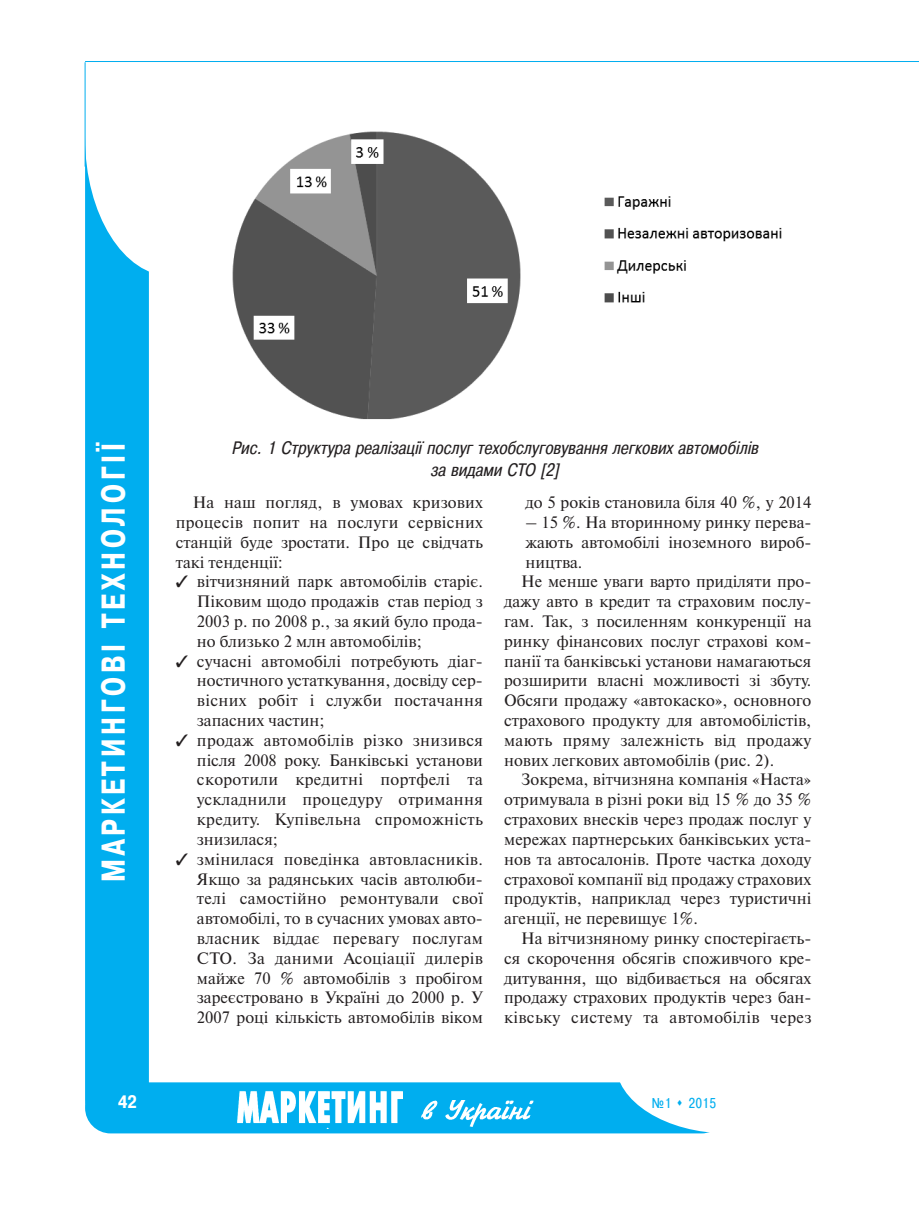
<style>
.page{position:relative;width:919px;height:1217px;background:#fff}
.page>*{position:absolute;margin:0;border:0;box-sizing:border-box;transform-origin:0 0}
.t1{font:700 33px "Pragmatica Cond C";letter-spacing:.13em;color:#fff;scale:.9 1}
.t2{font:italic 18px/21.6px "Pragmatica Cond C";letter-spacing:.02em;color:#231f20;text-align:center}
.t3{font:700 18px "Pragmatica Cond C";color:#fff}
.t4{font:16.5px/19.8px "Newton C";color:#231f20;text-align:justify}
.t5{font:16.5px "Newton C";letter-spacing:.02em;color:#231f20}
.t6{font:14.25px "Pragmatica Cond C";color:#00aeef}
</style>
<div class="page">
<div style="left:85px;top:112px;width:64px;height:1019px;background:#00aeef;border-radius:32px"></div>
<div style="left:85px;top:1082px;width:642px;height:51px;background:#00aeef;border-radius:26px"></div>
<img style="left:237px;top:1091px;width:166px;height:37px">
<img style="left:421px;top:1100px;width:112px;height:26px">
<div style="left:85px;top:0;width:172px;height:276px;background:#fff;border-radius:50%"></div>
<div style="left:615px;top:991px;width:226px;height:142px;background:#fff;border-radius:50%"></div>
<hr style="left:85px;top:62px;width:1px;height:104px;background:#00aeef">
<hr style="left:85px;top:61px;width:833px;height:1px;background:#00aeef">
<img style="left:232px;top:131px;width:550px;height:289px">
<h1 class="t1" style="left:94px;top:881px;width:489px;rotate:-90deg">МАРКЕТИНГОВІ ТЕХНОЛОГІЇ</h1>
<p class="t2" style="left:231px;top:437px;width:530px">Рис. 1 Структура реалізації послуг техобслуговування легкових автомобілів за видами СТО [2]</p>
<p class="t4" style="left:176px;top:492px;width:309px;text-indent:17px">На наш погляд, в умовах кризових процесів попит на послуги сервісних станцій буде зростати. Про це свідчать такі тенденції:</p>
<p class="t4" style="left:197px;top:571px;width:287px;text-align:left">вітчизняний парк автомобілів старіє.<br>Піковим щодо продажів став період з 2003 р. по 2008 р., за який було прода&shy;но близько 2 млн автомобілів;<br>сучасні автомобілі потребують діаг&shy;ностичного устаткування, досвіду сер&shy;вісних робіт і служби постачання запасних частин;<br>продаж автомобілів різко знизився після 2008 року. Банківські установи скоротили кредитні портфелі та ускладнили процедуру отримання кредиту. Купівельна спроможність знизилася;<br>змінилася поведінка автовласників.<br>Якщо за радянських часів автолюби&shy;телі самостійно ремонтували свої автомобілі, то в сучасних умовах авто&shy;власник віддає перевагу послугам СТО. За даними Асоціації дилерів майже 70 % автомобілів з пробігом зареєстровано в Україні до 2000 р. У 2007 році кількість автомобілів віком</p>
<p class="t4" style="left:525px;top:492px;width:287px">до 5 років становила біля 40 %, у 2014</p>
<p class="t4" style="left:525px;top:512px;width:287px">– 15 %. На вторинному ринку перева-</p>
<p class="t4" style="left:525px;top:532px;width:287px">жають автомобілі іноземного вироб-</p>
<p class="t4" style="left:525px;top:551px;width:58px">ництва.</p>
<p class="t4" style="left:521px;top:571px;width:292px">Не менше уваги варто приділяти про-</p>
<p class="t4" style="left:504px;top:591px;width:309px">дажу авто в кредит та страховим послу-</p>
<p class="t4" style="left:504px;top:611px;width:309px">гам. Так, з посиленням конкуренції на</p>
<p class="t4" style="left:504px;top:631px;width:309px">ринку фінансових послуг страхові ком-</p>
<p class="t4" style="left:504px;top:650px;width:309px">панії та банківські установи намагаються</p>
<p class="t4" style="left:504px;top:670px;width:309px">розширити власні можливості зі збуту.</p>
<p class="t4" style="left:504px;top:690px;width:309px">Обсяги продажу «автокаско», основного</p>
<p class="t4" style="left:504px;top:710px;width:309px">страхового продукту для автомобілістів,</p>
<p class="t5" style="left:504px;top:730px;width:309px">мають пряму залежність від продажу</p>
<p class="t4" style="left:504px;top:749px;width:271px">нових легкових автомобілів (рис. 2).</p>
<p class="t4" style="left:521px;top:769px;width:292px">Зокрема, вітчизняна компанія «Наста»</p>
<p class="t4" style="left:504px;top:789px;width:309px">отримувала в різні роки від 15 % до 35 %</p>
<p class="t4" style="left:504px;top:809px;width:309px">страхових внесків через продаж послуг у</p>
<p class="t4" style="left:504px;top:829px;width:309px">мережах партнерських банківських уста-</p>
<p class="t4" style="left:504px;top:848px;width:309px">нов та автосалонів. Проте частка доходу</p>
<p class="t4" style="left:504px;top:868px;width:309px">страхової компанії від продажу страхових</p>
<p class="t4" style="left:504px;top:888px;width:309px">продуктів, наприклад через туристичні</p>
<p class="t4" style="left:504px;top:908px;width:195px">агенції, не перевищує 1%.</p>
<p class="t4" style="left:521px;top:928px;width:292px">На вітчизняному ринку спостерігаєть-</p>
<p class="t4" style="left:504px;top:947px;width:309px">ся скорочення обсягів споживчого кре-</p>
<p class="t4" style="left:504px;top:967px;width:309px">дитування, що відбивається на обсягах</p>
<p class="t4" style="left:504px;top:987px;width:309px">продажу страхових продуктів через бан-</p>
<p class="t5" style="left:504px;top:1007px;width:309px">ківську систему та автомобілів через</p>
<p class="t3" style="left:118px;top:1090px;width:20px">42</p>
<p class="t6" style="left:652px;top:1093px;width:66px">№1 ▲ 2015</p>
</div>
